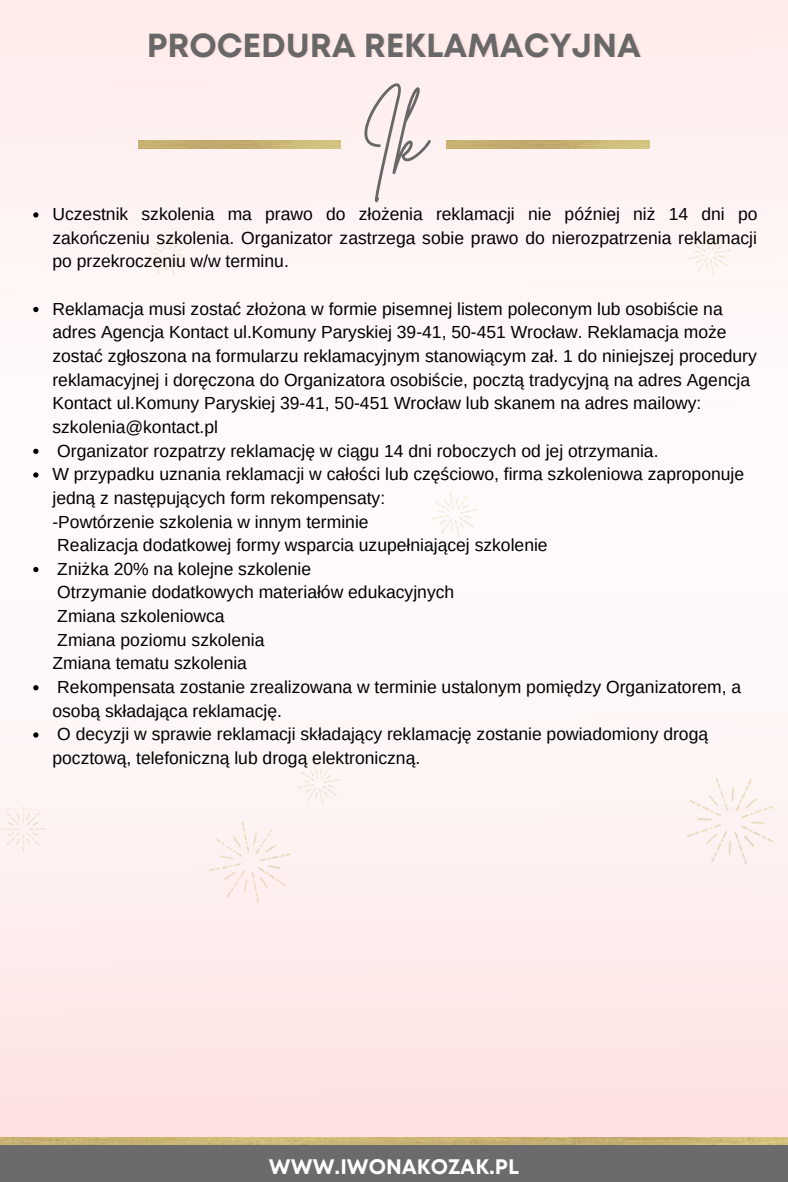
<style>
.page{position:relative;width:788px;height:1182px;background:#fff}
.page>*{position:absolute;margin:0;border:0;box-sizing:border-box;transform-origin:0 0}
.t1{font:73.5px "Brittany Signature";color:#686868}
.t2{font:700 33.25px "Mont";color:#686868}
.t3{font:700 21px "Mont";color:#fff}
.t4{font:17.5px/23.6px "Arimo";color:#000}
</style>
<div class="page">
<div style="left:0;top:0;width:787px;height:809px;background:#fff2f1"></div>
<div style="left:0;top:329px;width:788px;height:808px;background:linear-gradient(to bottom,#fff,#fde6e5)"></div>
<div style="left:193px;top:806px;width:114px;height:114px;background:#fef0f0"></div>
<img style="left:0;top:1137px;width:788px;height:8px">
<div style="left:672px;top:763px;width:116px;height:116px;background:#fef3f2"></div>
<img style="left:0;top:806px;width:46px;height:45px">
<img style="left:145px;top:234px;width:42px;height:41px">
<img style="left:138px;top:141px;width:203px;height:8px">
<img style="left:446px;top:141px;width:203px;height:8px">
<div style="left:0;top:1145px;width:788px;height:36px;background:#6b6a6d"></div>
<img style="left:289px;top:755px;width:58px;height:57px">
<img style="left:689px;top:233px;width:41px;height:42px">
<img style="left:422px;top:483px;width:63px;height:63px">
<svg style="left:33px;top:212px;width:5px;height:5px"></svg>
<svg style="left:33px;top:307px;width:5px;height:5px"></svg>
<svg style="left:33px;top:448px;width:5px;height:6px"></svg>
<svg style="left:33px;top:472px;width:5px;height:5px"></svg>
<svg style="left:33px;top:567px;width:5px;height:5px"></svg>
<svg style="left:33px;top:685px;width:5px;height:5px"></svg>
<svg style="left:33px;top:732px;width:5px;height:5px"></svg>
<p class="t2" style="left:147px;top:32px;width:495px">PROCEDURA REKLAMACYJNA</p>
<p class="t1" style="left:361px;top:87px;width:68px">Ik</p>
<p class="t4" style="left:52px;top:202px;width:706px;text-align:justify">Uczestnik szkolenia ma prawo do złożenia reklamacji nie później niż 14 dni po zakończeniu szkolenia. Organizator zastrzega sobie prawo do nierozpatrzenia reklamacji po przekroczeniu w/w terminu.</p>
<p class="t4" style="left:52px;top:297px;width:705px">Reklamacja musi zostać złożona w formie pisemnej listem poleconym lub osobiście na adres Agencja Kontact ul.Komuny Paryskiej 39-41, 50-451 Wrocław. Reklamacja może zostać zgłoszona na formularzu reklamacyjnym stanowiącym zał. 1 do niniejszej procedury reklamacyjnej i doręczona do Organizatora osobiście, pocztą tradycyjną na adres Agencja Kontact ul.Komuny Paryskiej 39-41, 50-451 Wrocław lub skanem na adres mailowy: szkolenia@kontact.pl</p>
<p class="t4" style="left:57px;top:438px;width:602px">Organizator rozpatrzy reklamację w ciągu 14 dni roboczych od jej otrzymania.</p>
<p class="t4" style="left:52px;top:462px;width:693px">W przypadku uznania reklamacji w całości lub częściowo, firma szkoleniowa zaproponuje jedną z następujących form rekompensaty:<br>-Powtórzenie szkolenia w innym terminie<br>Realizacja dodatkowej formy wsparcia uzupełniającej szkolenie</p>
<p class="t4" style="left:52px;top:557px;width:403px">Zniżka 20% na kolejne szkolenie<br>Otrzymanie dodatkowych materiałów edukacyjnych<br>Zmiana szkoleniowca<br>Zmiana poziomu szkolenia<br>Zmiana tematu szkolenia</p>
<p class="t4" style="left:52px;top:675px;width:690px">Rekompensata zostanie zrealizowana w terminie ustalonym pomiędzy Organizatorem, a osobą składająca reklamację.</p>
<p class="t4" style="left:52px;top:722px;width:657px">O decyzji w sprawie reklamacji składający reklamację zostanie powiadomiony drogą pocztową, telefoniczną lub drogą elektroniczną.</p>
<p class="t3" style="left:269px;top:1158px;width:251px">WWW.IWONAKOZAK.PL</p>
</div>
